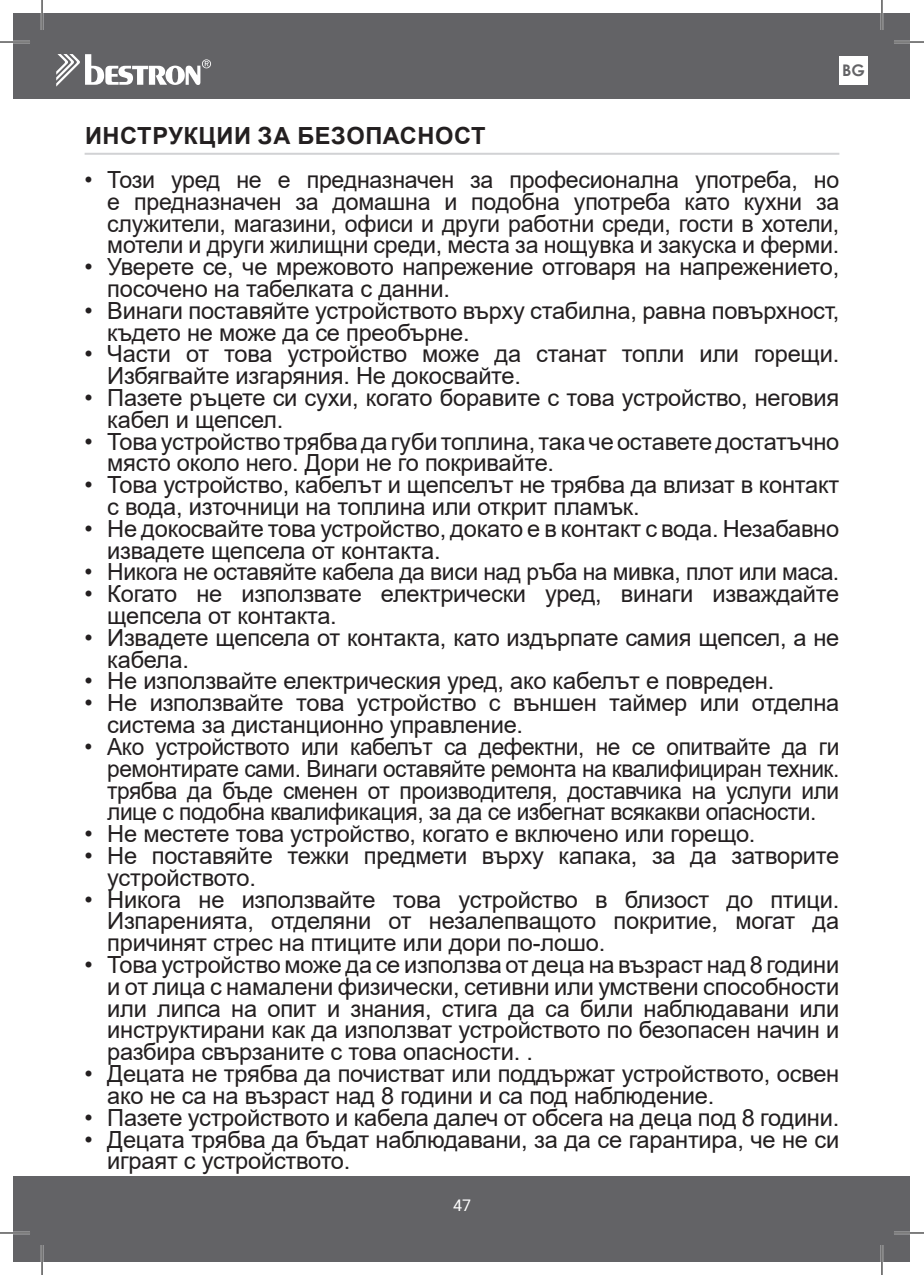
<style>
.page{position:relative;width:924px;height:1275px;background:#fff}
.page>*{position:absolute;margin:0;border:0;box-sizing:border-box;transform-origin:0 0}
.t1{font:23.6px/21.8px "Arial";letter-spacing:-.01em;color:#231f20}
.t2{font:23.6px/21.8px "Arial";letter-spacing:-.01em;color:#231f20;text-align:justify;scale:.96 1}
.t3{font:700 23.6px "Arial";letter-spacing:.025em;color:#231f20}
.t4{font:700 16px "Century Gothic";color:#636366}
.t5{font:16px "Roboto";color:#fff}
</style>
<div class="page">
<div style="left:14px;top:14px;width:895px;height:85px;background:#636366"></div>
<div style="left:14px;top:1176px;width:895px;height:85px;background:#636366"></div>
<svg style="left:56px;top:54px;width:155px;height:33px"></svg>
<div style="left:839px;top:56px;width:28px;height:29px;background:#fff"></div>
<hr style="left:85px;top:153px;width:754px;height:2px;background:#d1d2d4">
<hr style="left:0;top:41px;width:30px;height:2px;background:#fff">
<hr style="left:893px;top:41px;width:30px;height:2px;background:#fff">
<hr style="left:0;top:1231px;width:30px;height:3px;background:#fff">
<hr style="left:893px;top:1231px;width:30px;height:3px;background:#fff">
<hr style="left:41px;top:0;width:2px;height:30px;background:#fff">
<hr style="left:41px;top:1245px;width:2px;height:30px;background:#fff">
<hr style="left:880px;top:0;width:2px;height:30px;background:#fff">
<hr style="left:880px;top:1245px;width:2px;height:30px;background:#fff">
<hr style="left:0;top:42px;width:30px;height:1px;background:#000">
<hr style="left:893px;top:42px;width:30px;height:1px;background:#000">
<hr style="left:0;top:1232px;width:30px;height:1px;background:#000">
<hr style="left:893px;top:1232px;width:30px;height:1px;background:#000">
<hr style="left:42px;top:0;width:1px;height:30px;background:#000">
<hr style="left:42px;top:1245px;width:1px;height:30px;background:#000">
<hr style="left:881px;top:0;width:1px;height:30px;background:#000">
<hr style="left:881px;top:1245px;width:1px;height:30px;background:#000">
<p class="t4" style="left:841px;top:58px;width:24px">BG</p>
<p class="t3" style="left:85px;top:119px;width:402px">ИНСТРУКЦИИ ЗА БЕЗОПАСНОСТ</p>
<p class="t1" style="left:107px;top:168px;width:733px;text-align:justify;text-indent:-23px">• Този уред не е предназначен за професионална употреба, но е предназначен за домашна и подобна употреба като кухни за служители, магазини, офиси и други работни среди, гости в хотели, мотели и други жилищни среди, места за нощувка и закуска и ферми.</p>
<p class="t1" style="left:107px;top:256px;width:733px;text-indent:-23px">• Уверете се, че мрежовото напрежение отговаря на напрежението, посочено на табелката с данни.</p>
<p class="t1" style="left:107px;top:299px;width:733px;text-indent:-23px">• Винаги поставяйте устройството върху стабилна, равна повърхност, където не може да се преобърне.</p>
<p class="t1" style="left:107px;top:343px;width:733px;text-indent:-23px">• Части от това устройство може да станат топли или горещи.<br>Избягвайте изгаряния. Не докосвайте.</p>
<p class="t1" style="left:107px;top:387px;width:733px;text-indent:-23px">• Пазете ръцете си сухи, когато боравите с това устройство, неговия кабел и щепсел.</p>
<p class="t1" style="left:107px;top:430px;width:733px;text-indent:-23px">• Това устройство трябва да губи топлина, така че оставете достатъчно място около него. Дори не го покривайте.</p>
<p class="t1" style="left:107px;top:474px;width:733px;text-indent:-23px">• Това устройство, кабелът и щепселът не трябва да влизат в контакт с вода, източници на топлина или открит пламък.</p>
<p class="t1" style="left:107px;top:517px;width:733px;text-indent:-23px">• Не докосвайте това устройство, докато е в контакт с вода. Незабавно извадете щепсела от контакта.</p>
<p class="t1" style="left:85px;top:561px;width:755px">• Никога не оставяйте кабела да виси над ръба на мивка, плот или маса.</p>
<p class="t1" style="left:107px;top:583px;width:733px;text-indent:-23px">• Когато не използвате електрически уред, винаги изваждайте щепсела от контакта.</p>
<p class="t1" style="left:107px;top:626px;width:733px;text-indent:-23px">• Извадете щепсела от контакта, като издърпате самия щепсел, а не кабела.</p>
<p class="t1" style="left:85px;top:670px;width:691px">• Не използвайте електрическия уред, ако кабелът е повреден.</p>
<p class="t1" style="left:107px;top:692px;width:733px;text-indent:-23px">• Не използвайте това устройство с външен таймер или отделна система за дистанционно управление.</p>
<p class="t2" style="left:107px;top:735px;width:763px;text-indent:-23px">• Ако устройството или кабелът са дефектни, не се опитвайте да ги ремонтирате сами. Винаги оставяйте ремонта на квалифициран техник. трябва да бъде сменен от производителя, доставчика на услуги или лице с подобна квалификация, за да се избегнат всякакви опасности.</p>
<p class="t1" style="left:85px;top:822px;width:672px">• Не местете това устройство, когато е включено или горещо.</p>
<p class="t1" style="left:107px;top:844px;width:733px;text-indent:-23px">• Не поставяйте тежки предмети върху капака, за да затворите устройството.</p>
<p class="t1" style="left:107px;top:888px;width:733px;text-align:justify;text-indent:-23px">• Никога не използвайте това устройство в близост до птици.<br>Изпаренията, отделяни от незалепващото покритие, могат да причинят стрес на птиците или дори по-лошо.</p>
<p class="t1" style="left:107px;top:953px;width:733px;text-align:justify;text-indent:-23px">• Това устройство може да се използва от деца на възраст над 8 години и от лица с намалени физически, сетивни или умствени способности или липса на опит и знания, стига да са били наблюдавани или инструктирани как да използват устройството по безопасен начин и разбира свързаните с това опасности. .</p>
<p class="t1" style="left:107px;top:1062px;width:733px;text-indent:-23px">• Децата не трябва да почистват или поддържат устройството, освен ако не са на възраст над 8 години и са под наблюдение.</p>
<p class="t1" style="left:85px;top:1106px;width:755px">• Пазете устройството и кабела далеч от обсега на деца под 8 години.</p>
<p class="t1" style="left:107px;top:1128px;width:733px;text-indent:-23px">• Децата трябва да бъдат наблюдавани, за да се гарантира, че не си играят с устройството.</p>
<p class="t5" style="left:453px;top:1193px;width:19px">47</p>
</div>
